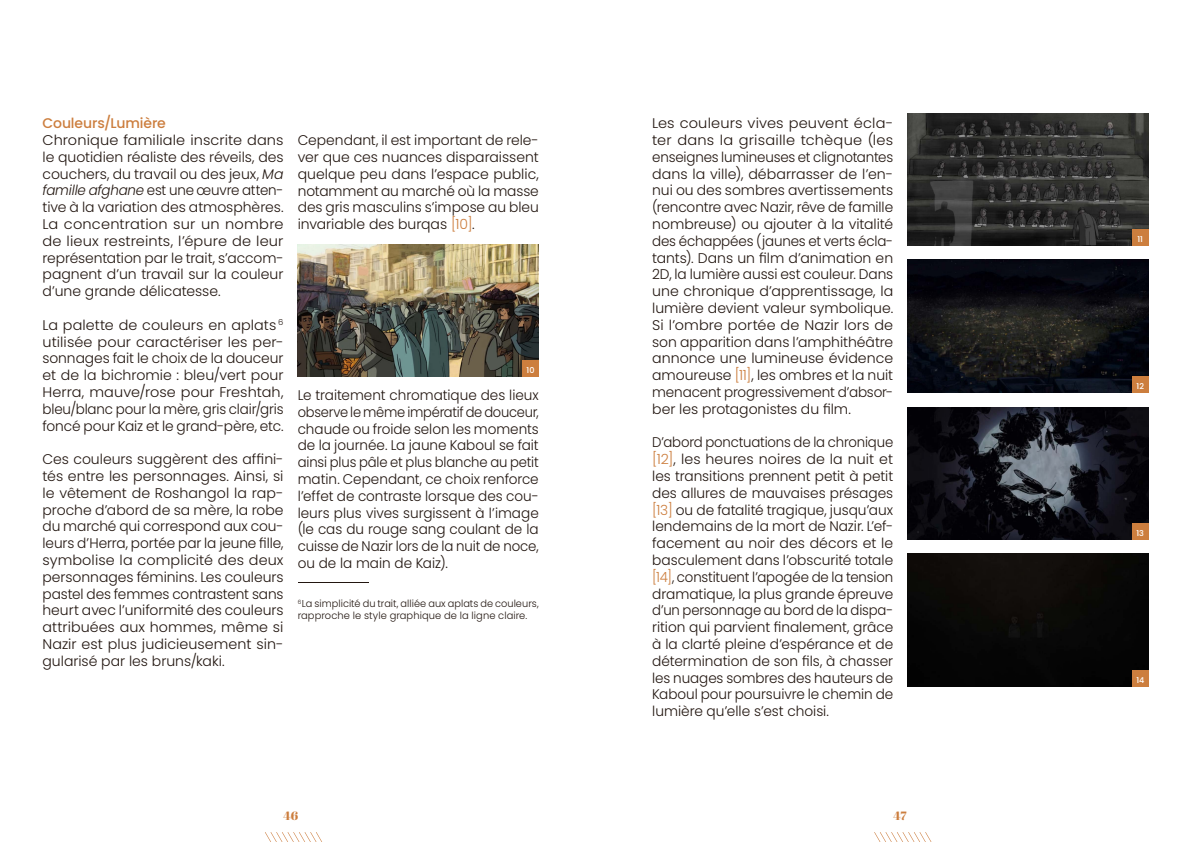
<style>
.page{position:relative;width:1191px;height:842px;background:#fff}
.page>*{position:absolute;margin:0;border:0;box-sizing:border-box;transform-origin:0 0}
.t1{font:300 14px/16.8px "Poppins";letter-spacing:-.005em;color:#221610;text-align:justify}
.t2{font:300 14px/16.8px "Poppins";letter-spacing:-.005em;color:#221610;text-align:justify;scale:1.04 1}
.t3{font:300 14px/16.8px "Poppins";letter-spacing:-.005em;color:#221610;text-align:justify;scale:.95 1}
.t4{font:500 14px "Poppins";letter-spacing:-.01em;color:#cc7e3e}
.t5{font:12px "Abril Fatface";color:#cc7e3e}
.t6{font:300 10px/12px "Poppins";letter-spacing:.005em;color:#221610}
.t7{font:500 8px "Poppins";color:#fff}
.s1{font-style:italic}
.s2{color:#cc7e3e}
</style>
<div class="page">
<svg style="left:265px;top:832px;width:57px;height:10px"></svg>
<svg style="left:874px;top:832px;width:58px;height:10px"></svg>
<img style="left:298px;top:244px;width:241px;height:133px">
<div style="left:522px;top:360px;width:17px;height:17px;background:#cc7e3e"></div>
<img style="left:907px;top:113px;width:241px;height:133px">
<div style="left:1132px;top:230px;width:16px;height:16px;background:#cc7e3e"></div>
<img style="left:907px;top:260px;width:241px;height:132px">
<div style="left:1132px;top:376px;width:16px;height:17px;background:#cc7e3e"></div>
<img style="left:907px;top:407px;width:241px;height:133px">
<div style="left:1132px;top:523px;width:16px;height:17px;background:#cc7e3e"></div>
<img style="left:907px;top:554px;width:241px;height:132px">
<div style="left:1132px;top:670px;width:16px;height:16px;background:#cc7e3e"></div>
<hr style="left:298px;top:582px;width:71px;height:1px;background:#221610">
<p class="t4" style="left:43px;top:115px;width:125px">Couleurs/Lumière</p>
<p class="t2" style="left:43px;top:132px;width:233px">Chronique familiale inscrite dans le quotidien réaliste des réveils, des couchers, du travail ou des jeux, <span class="s1">Ma famille afghane</span> est une œuvre atten&shy;tive à la variation des atmosphères.<br>La concentration sur un nombre de lieux restreints, l’épure de leur représentation par le trait, s’accom&shy;pagnent d’un travail sur la couleur d’une grande délicatesse.</p>
<p class="t1" style="left:43px;top:316px;width:242px">La palette de couleurs en aplats <sup>6 </sup>utilisée pour caractériser les per&shy;sonnages fait le choix de la douceur et de la bichromie : bleu/vert pour Herra, mauve/rose pour Freshtah, bleu/blanc pour la mère, gris clair/gris foncé pour Kaiz et le grand-père, etc.</p>
<p class="t1" style="left:43px;top:451px;width:242px">Ces couleurs suggèrent des affini&shy;tés entre les personnages. Ainsi, si le vêtement de Roshangol la rap&shy;proche d’abord de sa mère, la robe du marché qui correspond aux cou&shy;leurs d’Herra, portée par la jeune fille, symbolise la complicité des deux personnages féminins. Les couleurs pastel des femmes contrastent sans heurt avec l’uniformité des couleurs attribuées aux hommes, même si Nazir est plus judicieusement sin&shy;gularisé par les bruns/kaki.</p>
<p class="t1" style="left:298px;top:132px;width:242px">Cependant, il est important de rele&shy;ver que ces nuances disparaissent quelque peu dans l’espace public, notamment au marché où la masse des gris masculins s’impose au bleu invariable des burqas <span class="s2">[10]</span>.</p>
<p class="t7" style="left:526px;top:365px;width:9px">10</p>
<p class="t1" style="left:298px;top:387px;width:242px">Le traitement chromatique des lieux observe le même impératif de douceur, chaude ou froide selon les moments de la journée. La jaune Kaboul se fait ainsi plus pâle et plus blanche au petit matin. Cependant, ce choix renforce l’effet de contraste lorsque des cou&shy;leurs plus vives surgissent à l’image (le cas du rouge sang coulant de la cuisse de Nazir lors de la nuit de noce, ou de la main de Kaiz).</p>
<p class="t6" style="left:298px;top:597px;width:242px"><sup>6</sup>La simplicité du trait, alliée aux aplats de couleurs, rapproche le style graphique de la ligne claire.</p>
<p class="t2" style="left:652px;top:115px;width:233px">Les couleurs vives peuvent écla&shy;ter dans la grisaille tchèque (les enseignes lumineuses et clignotantes dans la ville), débarrasser de l’en&shy;nui ou des sombres avertissements (rencontre avec Nazir, rêve de famille nombreuse) ou ajouter à la vitalité des échappées (jaunes et verts écla&shy;tants). Dans un film d’animation en 2D, la lumière aussi est couleur. Dans une chronique d’apprentissage, la lumière devient valeur symbolique.<br>Si l’ombre portée de Nazir lors de son apparition dans l’amphithéâtre annonce une lumineuse évidence amoureuse <span class="s2">[11]</span>, les ombres et la nuit menacent progressivement d’absor&shy;ber les protagonistes du film.</p>
<p class="t3" style="left:652px;top:434px;width:255px">D’abord ponctuations de la chronique <span class="s2">[12]</span>, les heures noires de la nuit et les transitions prennent petit à petit des allures de mauvaises présages <span class="s2">[13]</span> ou de fatalité tragique, jusqu’aux lendemains de la mort de Nazir. L’ef&shy;facement au noir des décors et le basculement dans l’obscurité totale <span class="s2">[14]</span>, constituent l’apogée de la tension dramatique, la plus grande épreuve d’un personnage au bord de la dispa&shy;rition qui parvient finalement, grâce à la clarté pleine d’espérance et de détermination de son fils, à chasser les nuages sombres des hauteurs de Kaboul pour poursuivre le chemin de lumière qu’elle s’est choisi.</p>
<p class="t5" style="left:283px;top:807px;width:16px">46</p>
<p class="t5" style="left:893px;top:807px;width:15px">47</p>
<p class="t7" style="left:1137px;top:234px;width:7px">11</p>
<p class="t7" style="left:1136px;top:381px;width:9px">12</p>
<p class="t7" style="left:1136px;top:528px;width:9px">13</p>
<p class="t7" style="left:1136px;top:675px;width:9px">14</p>
</div>
